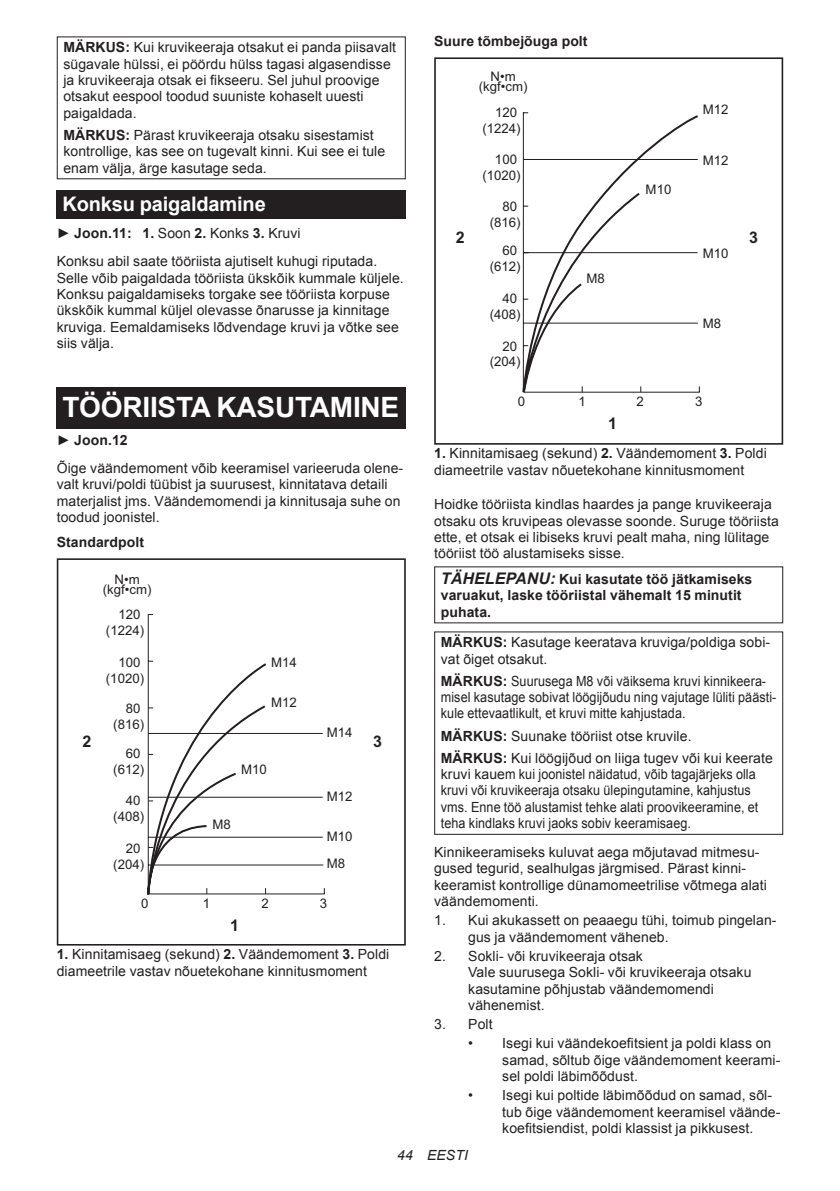
<style>
.page{position:relative;width:840px;height:1191px;background:#fff}
.page>*{position:absolute;margin:0;border:0;box-sizing:border-box;transform-origin:0 0}
.t1{font:700 28px "Arial";letter-spacing:-.01em;color:#fff}
.t2{font:700 20px "Arial";letter-spacing:-.01em;color:#fff}
.t3{font:700 16px "Arial";color:#231f20}
.t4{font:14px/16.4px "Arial";letter-spacing:.005em;color:#231f20}
.t5{font:14px/16.4px "Arial";letter-spacing:.005em;color:#231f20;scale:.9 1}
.t6{font:700 14px/16.4px "Arial";letter-spacing:.005em;color:#231f20}
.t7{font:italic 14px "Arial";letter-spacing:.005em;color:#231f20}
.t8{font:13.2px/15.8px "Arial";color:#231f20;text-align:right}
.s1{font-weight:700}
.s2{font-style:italic;font-size:16px}
</style>
<div class="page">
<div style="left:57px;top:191px;width:348px;height:28px;background:#231f20"></div>
<div style="left:57px;top:388px;width:348px;height:41px;background:#231f20"></div>
<div style="left:57px;top:558px;width:348px;height:387px;border:2px solid #231f20"></div>
<svg style="left:147px;top:614px;width:178px;height:281px"></svg>
<svg style="left:147px;top:660px;width:121px;height:235px"></svg>
<div style="left:434px;top:57px;width:348px;height:388px;border:2px solid #231f20"></div>
<hr style="left:522px;top:112px;width:1px;height:274px;background:#231f20">
<svg style="left:522px;top:113px;width:177px;height:280px"></svg>
<div style="left:434px;top:631px;width:348px;height:204px;border:1px solid #231f20"></div>
<p class="t4" style="left:63px;top:39px;width:334px"><span class="s1">MÄRKUS:</span> Kui kruvikeeraja otsakut ei panda piisavalt sügavale hülssi, ei pöördu hülss tagasi algasendisse ja kruvikeeraja otsak ei fikseeru. Sel juhul proovige otsakut eespool toodud suuniste kohaselt uuesti paigaldada.</p>
<p class="t4" style="left:63px;top:127px;width:323px"><span class="s1">MÄRKUS:</span> Pärast kruvikeeraja otsaku sisestamist kontrollige, kas see on tugevalt kinni. Kui see ei tule enam välja, ärge kasutage seda.</p>
<h2 class="t2" style="left:62px;top:196px;width:205px">Konksu paigaldamine</h2>
<p class="t4" style="left:57px;top:220px;width:322px;line-height:27.8px">► <span class="s1">Joon.11: 1.</span> Soon <span class="s1">2.</span> Konks <span class="s1">3.</span> Kruvi<br>Konksu abil saate tööriista ajutiselt kuhugi riputada.</p>
<p class="t4" style="left:57px;top:269px;width:348px">Selle võib paigaldada tööriista ükskõik kummale küljele.<br>Konksu paigaldamiseks torgake see tööriista korpuse ükskõik kummal küljel olevasse õnarusse ja kinnitage kruviga. Eemaldamiseks lõdvendage kruvi ja võtke see siis välja.</p>
<h1 class="t1" style="left:62px;top:396px;width:338px">TÖÖRIISTA KASUTAMINE</h1>
<p class="t4" style="left:57px;top:426px;width:348px;line-height:27.8px">► <span class="s1">Joon.12<br></span>Õige väändemoment võib keeramisel varieeruda olene-</p>
<p class="t4" style="left:57px;top:476px;width:345px">valt kruvi/poldi tüübist ja suurusest, kinnitatava detaili materjalist jms. Väändemomendi ja kinnitusaja suhe on toodud joonistel.</p>
<p class="t6" style="left:57px;top:535px;width:89px">Standardpolt</p>
<p class="t8" style="left:103px;top:574px;width:50px;line-height:10.6px;text-align:center">N•m (kgf•cm)</p>
<p class="t3" style="left:82px;top:732px;width:10px">2</p>
<p class="t8" style="left:106px;top:608px;width:40px">120 (1224)</p>
<p class="t8" style="left:106px;top:655px;width:40px">100 (1020)</p>
<p class="t8" style="left:113px;top:702px;width:32px">80 (816)</p>
<p class="t8" style="left:113px;top:746px;width:32px">60 (612)</p>
<p class="t8" style="left:113px;top:794px;width:32px">40 (408)</p>
<p class="t8" style="left:113px;top:841px;width:32px">20 (204)</p>
<p class="t8" style="left:271px;top:655px;width:27px">M14</p>
<p class="t8" style="left:271px;top:696px;width:27px">M12</p>
<p class="t8" style="left:241px;top:763px;width:27px">M10</p>
<p class="t8" style="left:212px;top:817px;width:20px">M8</p>
<p class="t8" style="left:327px;top:726px;width:27px">M14</p>
<p class="t8" style="left:327px;top:789px;width:27px">M12</p>
<p class="t8" style="left:327px;top:823px;width:27px;line-height:27.8px;text-align:left">M10<br>M8</p>
<p class="t8" style="left:141px;top:896px;width:9px">0</p>
<p class="t8" style="left:202px;top:896px;width:9px">1</p>
<p class="t8" style="left:320px;top:896px;width:9px">3</p>
<p class="t8" style="left:261px;top:896px;width:9px">2</p>
<p class="t3" style="left:230px;top:915px;width:10px">1</p>
<p class="t3" style="left:373px;top:732px;width:10px">3</p>
<p class="t4" style="left:57px;top:947px;width:334px"><span class="s1">1.</span> Kinnitamisaeg (sekund) <span class="s1">2.</span> Väändemoment <span class="s1">3.</span> Poldi diameetrile vastav nõuetekohane kinnitusmoment</p>
<p class="t6" style="left:434px;top:34px;width:155px">Suure tõmbejõuga polt</p>
<p class="t8" style="left:478px;top:71px;width:50px;line-height:10.6px;text-align:center">N•m (kgf•cm)</p>
<p class="t8" style="left:482px;top:106px;width:40px">120 (1224)</p>
<p class="t8" style="left:482px;top:153px;width:40px">100 (1020)</p>
<p class="t8" style="left:645px;top:183px;width:27px">M10</p>
<p class="t8" style="left:702px;top:103px;width:27px">M12</p>
<p class="t8" style="left:702px;top:153px;width:27px">M12</p>
<p class="t8" style="left:489px;top:200px;width:32px">80 (816)</p>
<p class="t8" style="left:489px;top:244px;width:32px">60 (612)</p>
<p class="t8" style="left:489px;top:291px;width:32px">40 (408)</p>
<p class="t8" style="left:489px;top:339px;width:32px">20 (204)</p>
<p class="t3" style="left:455px;top:228px;width:10px">2</p>
<p class="t3" style="left:748px;top:228px;width:10px">3</p>
<p class="t8" style="left:702px;top:247px;width:27px">M10</p>
<p class="t8" style="left:586px;top:272px;width:20px">M8</p>
<p class="t8" style="left:702px;top:316px;width:20px">M8</p>
<p class="t8" style="left:517px;top:395px;width:9px">0</p>
<p class="t8" style="left:578px;top:395px;width:9px">1</p>
<p class="t8" style="left:636px;top:395px;width:9px">2</p>
<p class="t3" style="left:607px;top:414px;width:10px">1</p>
<p class="t8" style="left:694px;top:395px;width:9px">3</p>
<p class="t4" style="left:434px;top:446px;width:334px"><span class="s1">1.</span> Kinnitamisaeg (sekund) <span class="s1">2.</span> Väändemoment <span class="s1">3.</span> Poldi diameetrile vastav nõuetekohane kinnitusmoment</p>
<p class="t4" style="left:434px;top:496px;width:346px">Hoidke tööriista kindlas haardes ja pange kruvikeeraja otsaku ots kruvipeas olevasse soonde. Suruge tööriista ette, et otsak ei libiseks kruvi pealt maha, ning lülitage tööriist töö alustamiseks sisse.</p>
<p class="t6" style="left:440px;top:572px;width:313px"><span class="s2">TÄHELEPANU:</span> Kui kasutate töö jätkamiseks varuakut, laske tööriistal vähemalt 15 minutit puhata.</p>
<p class="t4" style="left:440px;top:634px;width:330px"><span class="s1">MÄRKUS:</span> Kasutage keeratava kruviga/poldiga sobi&shy;vat õiget otsakut.</p>
<p class="t5" style="left:440px;top:674px;width:374px"><span class="s1">MÄRKUS:</span> Suurusega M8 või väiksema kruvi kinnikeera&shy;misel kasutage sobivat löögijõudu ning vajutage lüliti päästi&shy;kule ettevaatlikult, et kruvi mitte kahjustada.</p>
<p class="t4" style="left:440px;top:726px;width:333px;line-height:22px"><span class="s1">MÄRKUS:</span> Suunake tööriist otse kruvile.<br><span class="s1">MÄRKUS:</span> Kui löögijõud on liiga tugev või kui keerate</p>
<p class="t4" style="left:440px;top:767px;width:319px">kruvi kauem kui joonistel näidatud, võib tagajärjeks olla kruvi või kruvikeeraja otsaku ülepingutamine, kahjustus vms. Enne töö alustamist tehke alati proovikeeramine, et teha kindlaks kruvi jaoks sobiv keeramisaeg.</p>
<p class="t4" style="left:434px;top:844px;width:334px">Kinnikeeramiseks kuluvat aega mõjutavad mitmesu&shy;gused tegurid, sealhulgas järgmised. Pärast kinni&shy;keeramist kontrollige dünamomeetrilise võtmega alati väändemomenti.</p>
<p class="t4" style="left:468px;top:912px;width:310px;text-indent:-34px">1. Kui akukassett on peaaegu tühi, toimub pingelan&shy;gus ja väändemoment väheneb.</p>
<p class="t4" style="left:468px;top:948px;width:284px;text-indent:-34px">2. Sokli- või kruvikeeraja otsak<br>Vale suurusega Sokli- või kruvikeeraja otsaku kasutamine põhjustab väändemomendi vähenemist.</p>
<p class="t4" style="left:434px;top:1016px;width:60px">3. Polt</p>
<p class="t4" style="left:502px;top:1035px;width:279px;text-indent:-34px">• Isegi kui väändekoefitsient ja poldi klass on samad, sõltub õige väändemoment keerami&shy;sel poldi läbimõõdust.</p>
<p class="t4" style="left:502px;top:1087px;width:279px;text-indent:-34px">• Isegi kui poltide läbimõõdud on samad, sõl&shy;tub õige väändemoment keeramisel väände&shy;koefitsiendist, poldi klassist ja pikkusest.</p>
<p class="t7" style="left:397px;top:1147px;width:72px">44 EESTI</p>
</div>
